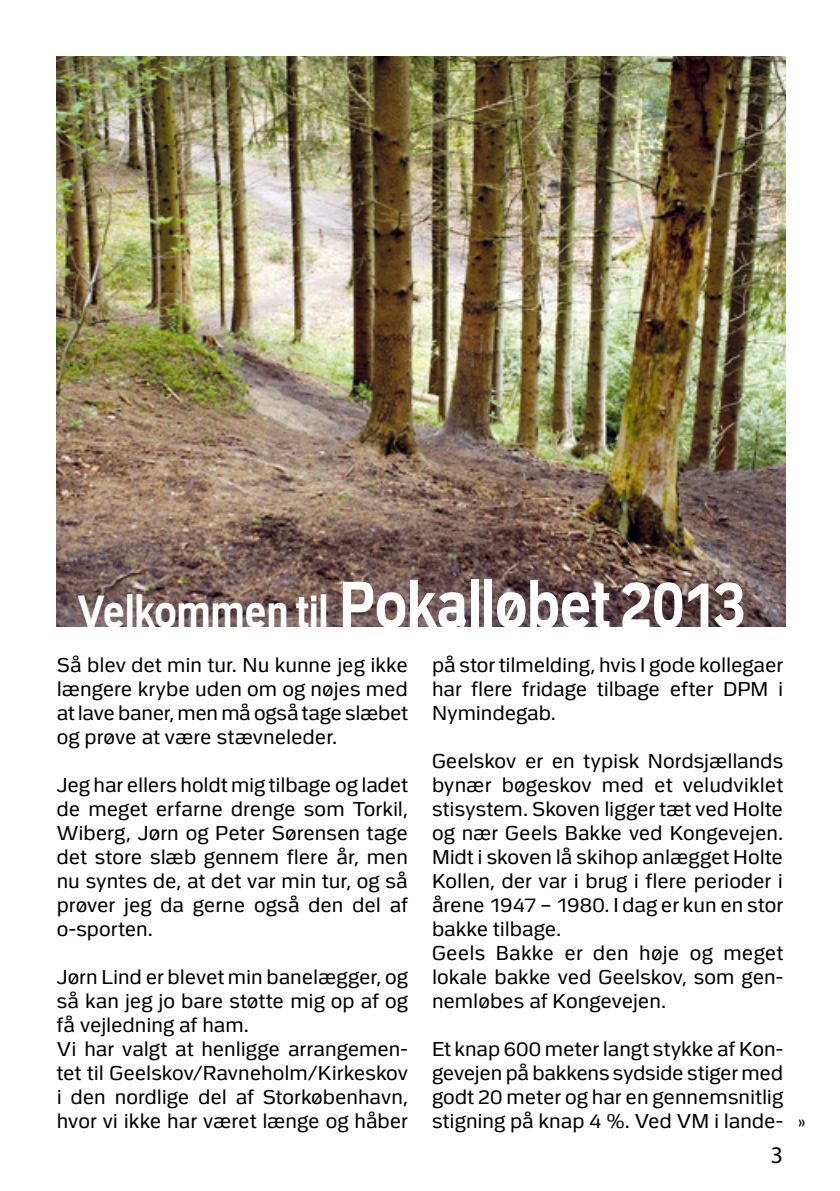
<style>
.page{position:relative;width:840px;height:1191px;background:#fff}
.page>*{position:absolute;margin:0;border:0;box-sizing:border-box;transform-origin:0 0}
.t1{font:700 65px "Politi";letter-spacing:-.015em;color:#fff;scale:.8 1}
.t2{font:24px "Myriad Pro";color:#000}
.t3{font:20px/24px "Politi";color:#000;text-align:justify}
.s1{font-size:45px}
</style>
<div class="page">
<img style="left:57px;top:57px;width:728px;height:569px">
<h1 class="t1" style="left:77px;top:569px;width:836px"><span class="s1">Velkommen til</span> Pokalløbet 2013</h1>
<p class="t3" style="left:57px;top:653px;width:352px">Så blev det min tur. Nu kunne jeg ikke længere krybe uden om og nøjes med at lave baner, men må også tage slæbet og prøve at være stævneleder.</p>
<p class="t3" style="left:57px;top:773px;width:352px">Jeg har ellers holdt mig tilbage og ladet de meget erfarne drenge som Torkil, Wiberg, Jørn og Peter Sørensen tage det store slæb gennem flere år, men nu syntes de, at det var min tur, og så prøver jeg da gerne også den del af o-sporten.</p>
<p class="t3" style="left:57px;top:965px;width:352px;text-align:left">Jørn Lind er blevet min banelægger, og så kan jeg jo bare støtte mig op af og få vejledning af ham.<br>Vi har valgt at henligge arrangemen&shy;tet til Geelskov/Ravneholm/Kirkeskov i den nordlige del af Storkøbenhavn, hvor vi ikke har været længe og håber</p>
<p class="t3" style="left:432px;top:653px;width:352px">på stor tilmelding, hvis I gode kollegaer har flere fridage tilbage efter DPM i Nymindegab.</p>
<p class="t3" style="left:432px;top:749px;width:352px;text-align:left">Geelskov er en typisk Nordsjællands bynær bøgeskov med et veludviklet stisystem. Skoven ligger tæt ved Holte og nær Geels Bakke ved Kongevejen.<br>Midt i skoven lå skihop anlægget Holte<br>Kollen, der var i brug i flere perioder i årene 1947 – 1980. I dag er kun en stor bakke tilbage.<br>Geels Bakke er den høje og meget lokale bakke ved Geelskov, som gen&shy;nemløbes af Kongevejen.</p>
<p class="t3" style="left:432px;top:1037px;width:352px">Et knap 600 meter langt stykke af Kon&shy;gevejen på bakkens sydside stiger med godt 20 meter og har en gennemsnitlig stigning på knap 4 %. Ved VM i lande-</p>
<p class="t2" style="left:770px;top:1142px;width:14px">3</p>
<p class="t3" style="left:797px;top:1109px;width:9px">»</p>
</div>
